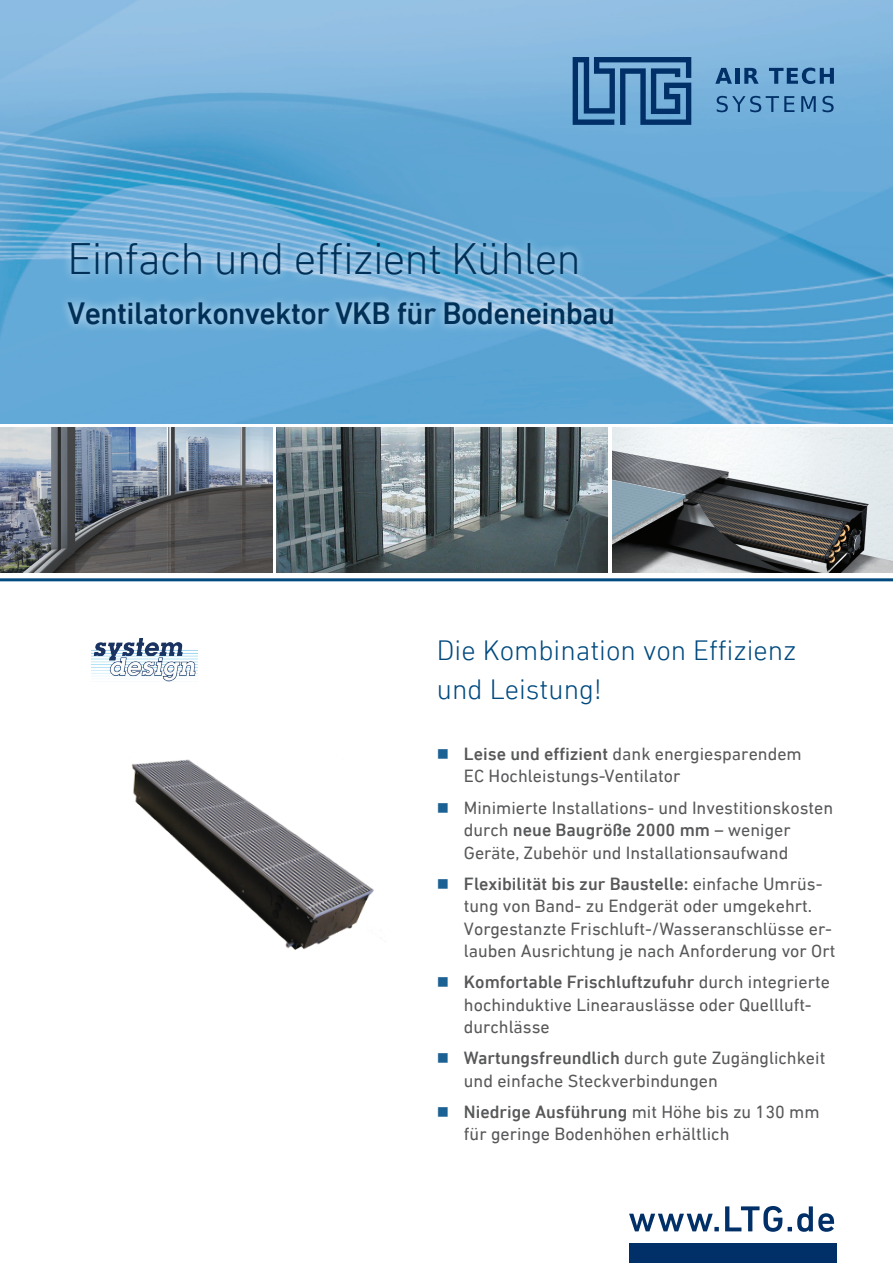
<style>
.page{position:relative;width:893px;height:1263px;background:#fff}
.page>*{position:absolute;margin:0;border:0;box-sizing:border-box;transform-origin:0 0}
.t1{font:300 45px "DIN Next LT Pro";letter-spacing:-.02em;color:#003058}
.t2{font:500 31.5px "DIN Next LT Pro";letter-spacing:-.02em;color:#003058}
.t3{font:300 28.5px/38.5px "DIN Next LT Pro";color:#004a7f}
.t4{font:18px/22.5px "DIN Next LT Pro";color:#57585a}
.s1{font-weight:500}
</style>
<div class="page">
<img style="left:0;top:0;width:893px;height:423px">
<svg style="left:715px;top:68px;width:17px;height:16px"></svg>
<hr style="left:735px;top:68px;width:4px;height:16px;background:#003067">
<svg style="left:744px;top:68px;width:15px;height:16px"></svg>
<svg style="left:769px;top:68px;width:65px;height:16px"></svg>
<svg style="left:717px;top:96px;width:77px;height:16px"></svg>
<svg style="left:801px;top:96px;width:15px;height:16px"></svg>
<svg style="left:822px;top:96px;width:12px;height:16px"></svg>
<svg style="left:573px;top:57px;width:118px;height:68px;background:#4074a4"></svg>
<div style="left:629px;top:1244px;width:208px;height:19px;background:#003067"></div>
<svg style="left:629px;top:1206px;width:205px;height:26px"></svg>
<div style="left:60px;top:234px;width:562px;height:99px;background:#fff;opacity:.75"></div>
<img style="left:131px;top:759px;width:255px;height:191px">
<img style="left:0;top:427px;width:272px;height:146px">
<img style="left:276px;top:427px;width:332px;height:146px">
<hr style="left:0;top:578px;width:893px;height:3px;background:#004a7f">
<img style="left:612px;top:427px;width:281px;height:146px">
<img style="left:92px;top:639px;width:106px;height:43px">
<h1 class="t1" style="left:68px;top:233px;width:515px">Einfach und effizient Kühlen</h1>
<h2 class="t2" style="left:68px;top:295px;width:549px">Ventilatorkonvektor VKB für Bodeneinbau</h2>
<h3 class="t3" style="left:437px;top:631px;width:361px">Die Kombination von Effizienz und Leistung!</h3>
<p class="t4" style="left:464px;top:742px;width:339px"><span class="s1">Leise und effizient</span> dank energiesparendem<br>EC Hochleistungs-Ventilator</p>
<p class="t4" style="left:464px;top:796px;width:371px">Minimierte Installations- und Investitionskosten durch <span class="s1">neue Baugröße 2000 mm</span> – weniger<br>Geräte, Zubehör und Installationsaufwand</p>
<p class="t4" style="left:464px;top:872px;width:373px"><span class="s1">Flexibilität bis zur Baustelle:</span> einfache Umrüs&shy;tung von Band- zu Endgerät oder umgekehrt.<br>Vorgestanzte Frischluft-/Wasseranschlüsse er&shy;lauben Ausrichtung je nach Anforderung vor Ort</p>
<p class="t4" style="left:464px;top:970px;width:367px"><span class="s1">Komfortable Frischluftzufuhr</span> durch integrierte hochinduktive Linearauslässe oder Quellluft&shy;durchlässe</p>
<p class="t4" style="left:464px;top:1046px;width:363px"><span class="s1">Wartungsfreundlich</span> durch gute Zugänglichkeit und einfache Steckverbindungen</p>
<p class="t4" style="left:464px;top:1100px;width:357px"><span class="s1">Niedrige Ausführung</span> mit Höhe bis zu 130 mm für geringe Bodenhöhen erhältlich</p>
</div>
